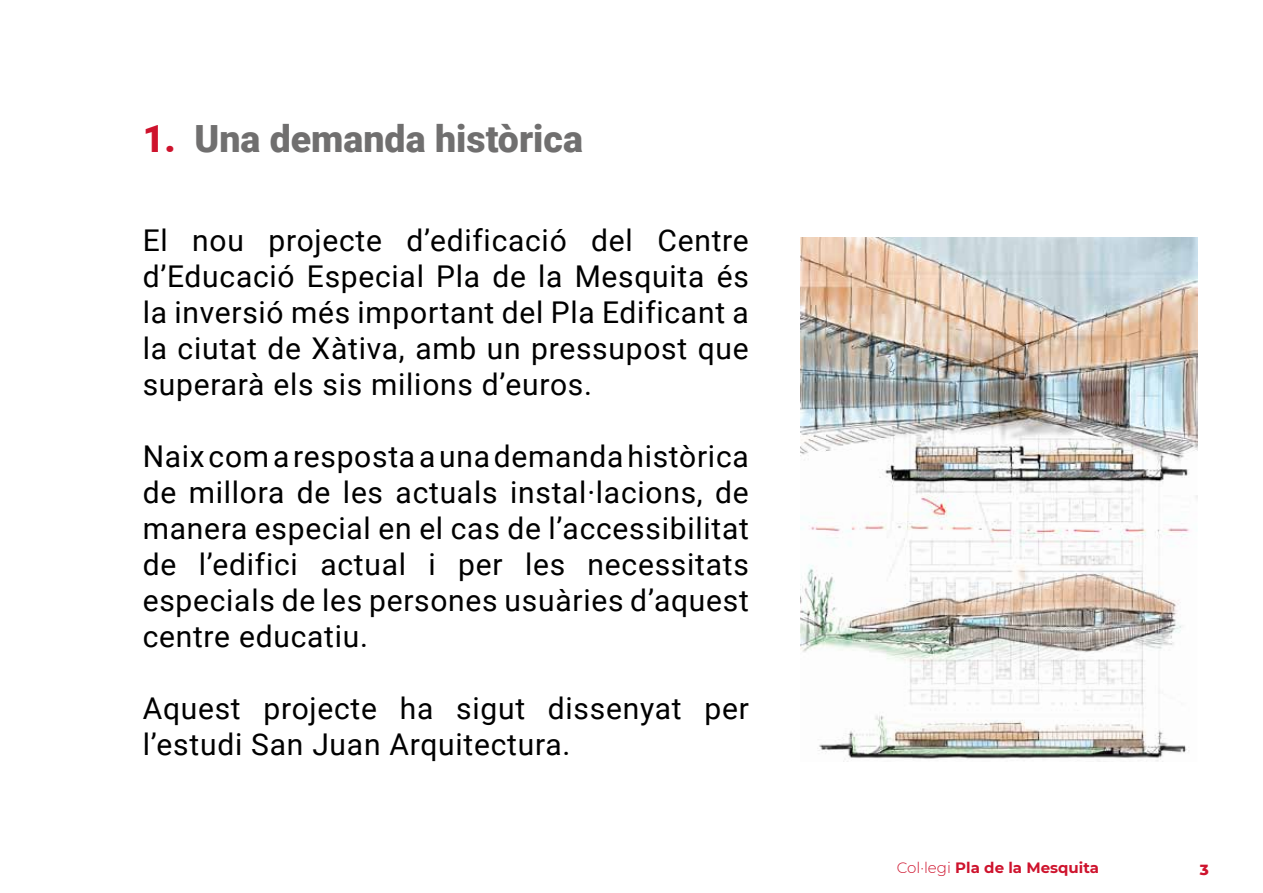
<style>
.page{position:relative;width:1263px;height:893px;background:#fff}
.page>*{position:absolute;margin:0;border:0;box-sizing:border-box;transform-origin:0 0}
.t1{font:900 37.5px "Roboto";color:#706f6f}
.t2{font:30px/36px "Roboto";letter-spacing:.025em;color:#000;text-align:justify}
.t3{font:700 15px "Montserrat";color:#ce132d}
.t4{font:800 15px "Montserrat";color:#ce132d}
.s1{color:#ce132d}
.s2{font-weight:300}
</style>
<div class="page">
<img style="left:801px;top:238px;width:396px;height:524px">
<p class="t1" style="left:143px;top:113px;width:442px"><span class="s1">1.</span> Una demanda històrica</p>
<p class="t2" style="left:143px;top:221px;width:608px">El nou projecte d’edificació del Centre d’Educació Especial Pla de la Mesquita és la inversió més important del Pla Edificant a la ciutat de Xàtiva, amb un pressupost que superarà els sis milions d’euros.</p>
<p class="t2" style="left:143px;top:437px;width:608px">Naix com a resposta a una demanda històrica de millora de les actuals instal·lacions, de manera especial en el cas de l’accessibilitat de l’edifici actual i per les necessitats especials de les persones usuàries d’aquest centre educatiu.</p>
<p class="t2" style="left:143px;top:689px;width:608px">Aquest projecte ha sigut dissenyat per l’estudi San Juan Arquitectura.</p>
<p class="t3" style="left:897px;top:857px;width:204px"><span class="s2">Col·legi</span> Pla de la Mesquita</p>
<p class="t4" style="left:1200px;top:858px;width:11px">3</p>
</div>
